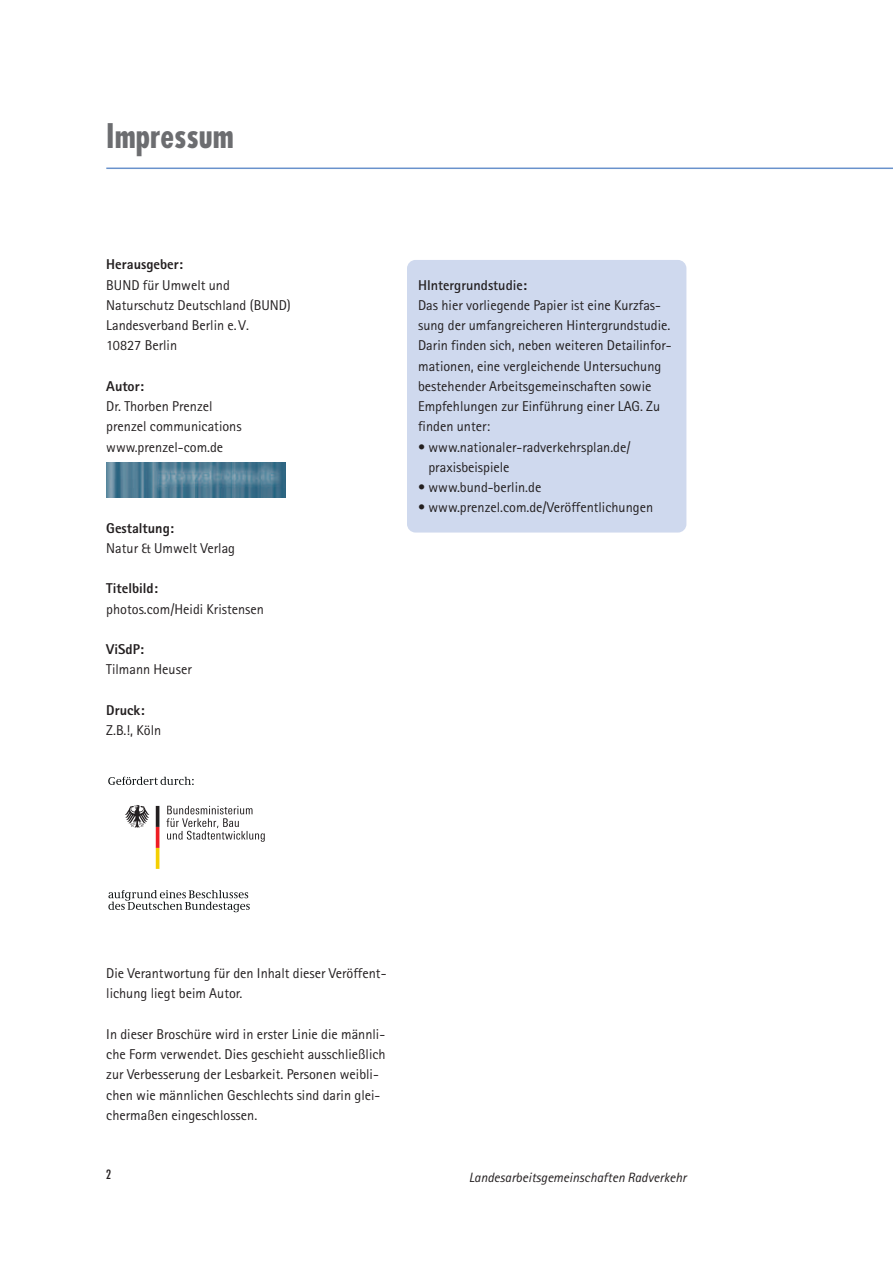
<style>
.page{position:relative;width:893px;height:1263px;background:#fff}
.page>*{position:absolute;margin:0;border:0;box-sizing:border-box;transform-origin:0 0}
.t1{font:700 condensed 33px "Futura";color:#6c6d70}
.t2{font:14.25px/20.2px "Agfa Rotis Sans Serif";color:#231f20}
.t3{font:800 14.25px "Agfa Rotis Sans Serif";color:#231f20}
.t4{font:700 14.25px "Agfa Rotis Sans Serif";color:#231f20}
.t5{font:italic 13.5px "Agfa Rotis Sans Serif";color:#231f20}
.t6{font:500 13.5px "Futura Condensed BQ";color:#231f20}
</style>
<div class="page">
<div style="left:407px;top:260px;width:279px;height:272px;background:#cfd9ee;border-radius:9px"></div>
<hr style="left:106px;top:168px;width:787px;height:1px;background:#6992cc">
<svg style="left:125px;top:805px;width:24px;height:23px"></svg>
<svg style="left:156px;top:806px;width:3px;height:63px"></svg>
<svg style="left:166px;top:806px;width:99px;height:36px"></svg>
<svg style="left:108px;top:777px;width:86px;height:8px"></svg>
<svg style="left:108px;top:890px;width:142px;height:22px"></svg>
<img style="left:106px;top:463px;width:179px;height:35px">
<h1 class="t1" style="left:106px;top:121px;width:129px">Impressum</h1>
<p class="t3" style="left:106px;top:259px;width:78px">Herausgeber:</p>
<p class="t2" style="left:106px;top:276px;width:186px">BUND für Umwelt und<br>Naturschutz Deutschland (BUND)<br>Landesverband Berlin e.V.<br>10827 Berlin</p>
<p class="t3" style="left:106px;top:381px;width:39px">Autor:</p>
<p class="t2" style="left:106px;top:398px;width:137px">Dr. Thorben Prenzel prenzel communications www.prenzel-com.de</p>
<p class="t3" style="left:106px;top:523px;width:69px">Gestaltung:</p>
<p class="t2" style="left:106px;top:539px;width:130px">Natur &amp; Umwelt Verlag</p>
<p class="t3" style="left:106px;top:583px;width:53px">Titelbild:</p>
<p class="t2" style="left:106px;top:600px;width:159px">photos.com/Heidi Kristensen</p>
<p class="t3" style="left:106px;top:644px;width:39px">ViSdP:</p>
<p class="t2" style="left:106px;top:661px;width:87px">Tilmann Heuser</p>
<p class="t3" style="left:106px;top:705px;width:40px">Druck:</p>
<p class="t2" style="left:106px;top:722px;width:56px">Z.B.!, Köln</p>
<p class="t4" style="left:418px;top:280px;width:110px">HIntergrundstudie:</p>
<p class="t2" style="left:418px;top:296px;width:255px">Das hier vorliegende Papier ist eine Kurzfas&shy;sung der umfangreicheren Hintergrundstudie.<br>Darin finden sich, neben weiteren Detailinfor&shy;mationen, eine vergleichende Untersuchung bestehender Arbeitsgemeinschaften sowie Empfehlungen zur Einführung einer LAG. Zu finden unter:</p>
<p class="t2" style="left:428px;top:438px;width:204px;text-indent:-10px">• www.nationaler-radverkehrsplan.de/ praxisbeispiele</p>
<p class="t2" style="left:418px;top:479px;width:125px">• www.bund-berlin.de</p>
<p class="t2" style="left:418px;top:499px;width:236px">• www.prenzel.com.de/Veröffentlichungen</p>
<p class="t2" style="left:106px;top:965px;width:282px">Die Verantwortung für den Inhalt dieser Veröffent&shy;lichung liegt beim Autor.</p>
<p class="t2" style="left:106px;top:1025px;width:281px">In dieser Broschüre wird in erster Linie die männli&shy;che Form verwendet. Dies geschieht ausschließlich zur Verbesserung der Lesbarkeit. Personen weibli&shy;chen wie männlichen Geschlechts sind darin glei&shy;chermaßen eingeschlossen.</p>
<p class="t6" style="left:106px;top:1167px;width:7px">2</p>
<p class="t5" style="left:469px;top:1172px;width:219px">Landesarbeitsgemeinschaften Radverkehr</p>
</div>
